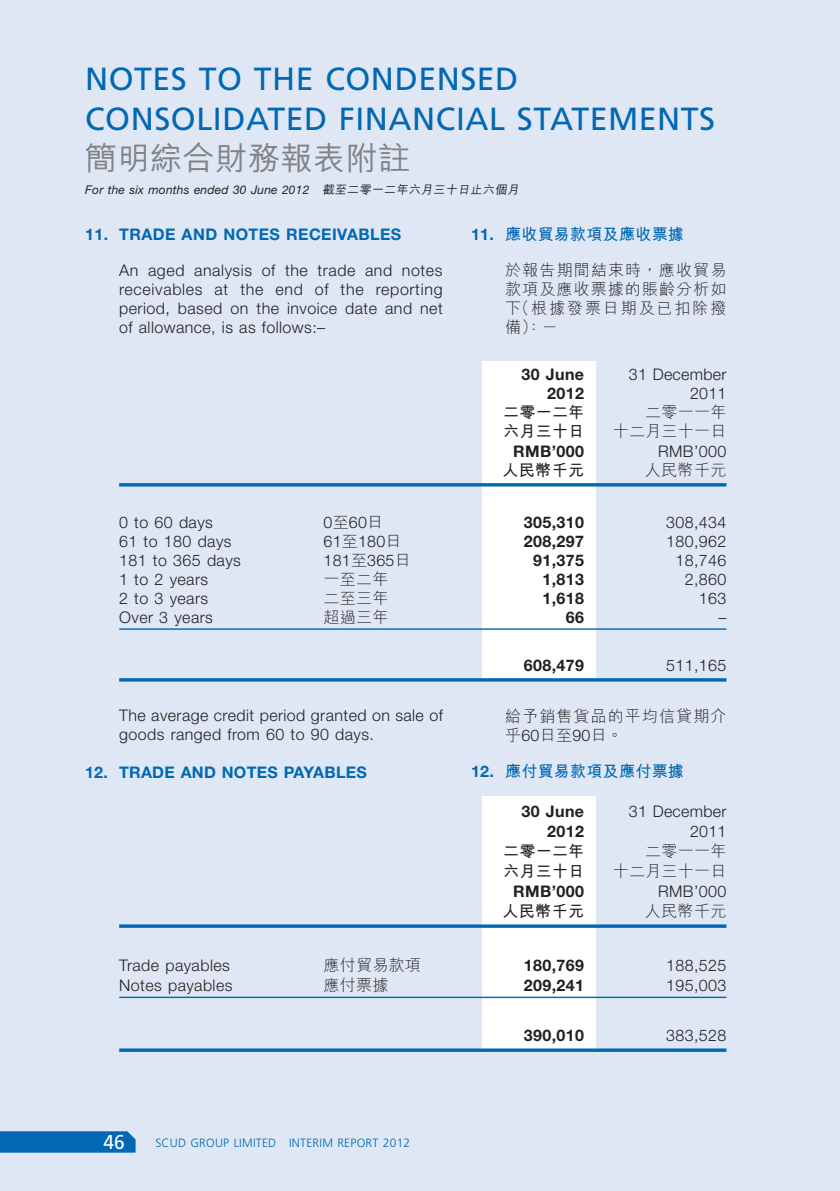
<style>
.page{position:relative;width:840px;height:1191px;background:#fff}
.page>*{position:absolute;margin:0;border:0;box-sizing:border-box;transform-origin:0 0}
.t1{font:32px/40px "Frutiger LT Std";letter-spacing:.015em;color:#0168b3}
.t2{font:20px "Frutiger LT Std";color:#fff;scale:.95 1}
.t3{font:300 16px/19px "Helvetica Neue LT Std";letter-spacing:.025em;color:#231f20;text-align:justify}
.t4{font:300 16px/19px "M Hei HK";letter-spacing:.025em;color:#231f20;text-align:justify}
.t5{font:700 16px "Helvetica Neue LT Std";letter-spacing:.025em;color:#231f20}
.t6{font:700 16px "Helvetica Neue LT Std";letter-spacing:.025em;color:#0168b3}
.t7{font:700 16px "M Hei HK";letter-spacing:.015em;color:#231f20}
.t8{font:700 16px "M Hei HK";letter-spacing:.015em;color:#0168b3}
.t9{font:300 16px/19px "M Hei HK";letter-spacing:.07em;color:#231f20}
.t10{font:italic 12px "Helvetica Neue LT Std";letter-spacing:.015em;color:#231f20}
.t11{font:300 12px "Frutiger LT Std";letter-spacing:.015em;color:#0168b3}
.s1{font-family:"M Hei HK";font-weight:500;color:#808285}
.s2{font-family:"M Hei HK";font-weight:500;font-style:normal}
.s3{font-family:"Helvetica Neue LT Std"}
.s4{font-family:"M Hei HK"}
</style>
<div class="page">
<div style="left:0;top:0;width:839px;height:1191px;background:#e0e7f4"></div>
<div style="left:0;top:1131px;width:135px;height:21px;background:#0168b3"></div>
<hr style="left:839px;top:0;width:1px;height:1191px;background:#e0e7f4">
<div style="left:482px;top:361px;width:113px;height:318px;background:#fff"></div>
<hr style="left:119px;top:483px;width:607px;height:3px;background:#0168b3">
<hr style="left:119px;top:628px;width:607px;height:2px;background:#0168b3">
<hr style="left:119px;top:678px;width:607px;height:3px;background:#0168b3">
<div style="left:482px;top:796px;width:113px;height:253px;background:#fff"></div>
<hr style="left:119px;top:924px;width:607px;height:3px;background:#0168b3">
<hr style="left:119px;top:996px;width:607px;height:2px;background:#0168b3">
<hr style="left:119px;top:1048px;width:607px;height:3px;background:#0168b3">
<p class="t1" style="left:85px;top:59px;width:631px">NOTES TO THE CONDENSED<br>CONSOLIDATED FINANCIAL STATEMENTS<span class="s1">簡明綜合財務報表附註</span></p>
<p class="t10" style="left:85px;top:183px;width:437px">For the six months ended 30 June 2012 <span class="s2">截至二零一二年六月三十日止六個月</span></p>
<p class="t6" style="left:85px;top:224px;width:317px">11. TRADE AND NOTES RECEIVABLES</p>
<p class="t3" style="left:119px;top:261px;width:325px">An aged analysis of the trade and notes receivables at the end of the reporting period, based on the invoice date and net of allowance, is as follows:–</p>
<p class="t8" style="left:471px;top:222px;width:214px"><span class="s3">11.</span> 應收貿易款項及應收票據</p>
<p class="t4" style="left:505px;top:260px;width:223px">於報告期間結束時，應收貿易款項及應收票據的賬齡分析如下（根據發票日期及已扣除撥備）：－</p>
<p class="t5" style="left:521px;top:365px;width:64px">30 June</p>
<p class="t3" style="left:628px;top:365px;width:99px">31 December</p>
<p class="t5" style="left:547px;top:384px;width:38px">2012</p>
<p class="t3" style="left:689px;top:384px;width:38px">2011</p>
<p class="t7" style="left:503px;top:401px;width:83px">二零一二年</p>
<p class="t4" style="left:645px;top:402px;width:83px">二零一一年</p>
<p class="t7" style="left:503px;top:420px;width:83px">六月三十日</p>
<p class="t4" style="left:612px;top:421px;width:115px">十二月三十一日</p>
<p class="t5" style="left:512px;top:441px;width:73px">RMB’000</p>
<p class="t3" style="left:657px;top:441px;width:70px">RMB’000</p>
<p class="t7" style="left:502px;top:458px;width:83px">人民幣千元</p>
<p class="t4" style="left:644px;top:459px;width:83px">人民幣千元</p>
<p class="t3" style="left:119px;top:512px;width:95px">0 to 60 days</p>
<p class="t3" style="left:323px;top:512px;width:61px">0<span class="s4">至</span>60<span class="s4">日</span></p>
<p class="t5" style="left:523px;top:512px;width:62px">305,310</p>
<p class="t3" style="left:665px;top:512px;width:62px">308,434</p>
<p class="t3" style="left:119px;top:531px;width:114px">61 to 180 days</p>
<p class="t3" style="left:323px;top:531px;width:80px">61<span class="s4">至</span>180<span class="s4">日</span></p>
<p class="t5" style="left:523px;top:531px;width:62px">208,297</p>
<p class="t3" style="left:665px;top:531px;width:62px">180,962</p>
<p class="t3" style="left:119px;top:550px;width:123px">181 to 365 days</p>
<p class="t3" style="left:323px;top:550px;width:89px">181<span class="s4">至</span>365<span class="s4">日</span></p>
<p class="t5" style="left:532px;top:550px;width:53px">91,375</p>
<p class="t3" style="left:675px;top:550px;width:53px">18,746</p>
<p class="t3" style="left:119px;top:569px;width:90px">1 to 2 years</p>
<p class="t4" style="left:323px;top:568px;width:66px">一至二年</p>
<p class="t5" style="left:542px;top:569px;width:43px">1,813</p>
<p class="t3" style="left:684px;top:569px;width:43px">2,860</p>
<p class="t3" style="left:119px;top:588px;width:90px">2 to 3 years</p>
<p class="t4" style="left:323px;top:587px;width:66px">二至三年</p>
<p class="t5" style="left:542px;top:588px;width:43px">1,618</p>
<p class="t3" style="left:698px;top:588px;width:29px">163</p>
<p class="t3" style="left:119px;top:607px;width:95px">Over 3 years</p>
<p class="t4" style="left:323px;top:606px;width:66px">超過三年</p>
<p class="t5" style="left:565px;top:607px;width:20px">66</p>
<p class="t3" style="left:718px;top:607px;width:9px">–</p>
<p class="t5" style="left:523px;top:655px;width:62px">608,479</p>
<p class="t3" style="left:665px;top:655px;width:62px">511,165</p>
<p class="t3" style="left:119px;top:705px;width:325px">The average credit period granted on sale of goods ranged from 60 to 90 days.</p>
<p class="t9" style="left:505px;top:706px;width:223px">給予銷售貨品的平均信貸期介乎<span class="s3">60</span>日至<span class="s3">90</span>日。</p>
<p class="t6" style="left:85px;top:762px;width:283px">12. TRADE AND NOTES PAYABLES</p>
<p class="t8" style="left:471px;top:760px;width:214px"><span class="s3">12.</span> 應付貿易款項及應付票據</p>
<p class="t5" style="left:521px;top:801px;width:64px">30 June</p>
<p class="t3" style="left:628px;top:801px;width:99px">31 December</p>
<p class="t5" style="left:547px;top:821px;width:38px">2012</p>
<p class="t3" style="left:689px;top:821px;width:38px">2011</p>
<p class="t7" style="left:503px;top:839px;width:83px">二零一二年</p>
<p class="t4" style="left:645px;top:840px;width:83px">二零一一年</p>
<p class="t7" style="left:503px;top:859px;width:83px">六月三十日</p>
<p class="t4" style="left:612px;top:860px;width:115px">十二月三十一日</p>
<p class="t5" style="left:512px;top:881px;width:73px">RMB’000</p>
<p class="t3" style="left:657px;top:881px;width:70px">RMB’000</p>
<p class="t7" style="left:502px;top:899px;width:83px">人民幣千元</p>
<p class="t4" style="left:644px;top:900px;width:83px">人民幣千元</p>
<p class="t3" style="left:119px;top:955px;width:112px">Trade payables</p>
<p class="t4" style="left:323px;top:954px;width:99px">應付貿易款項</p>
<p class="t5" style="left:523px;top:955px;width:62px">180,769</p>
<p class="t3" style="left:665px;top:955px;width:62px">188,525</p>
<p class="t3" style="left:119px;top:975px;width:115px">Notes payables</p>
<p class="t4" style="left:323px;top:974px;width:66px">應付票據</p>
<p class="t5" style="left:523px;top:975px;width:62px">209,241</p>
<p class="t3" style="left:665px;top:975px;width:62px">195,003</p>
<p class="t5" style="left:523px;top:1025px;width:62px">390,010</p>
<p class="t3" style="left:665px;top:1025px;width:62px">383,528</p>
<p class="t2" style="left:103px;top:1130px;width:24px">46</p>
<p class="t11" style="left:155px;top:1136px;width:256px">SCUD GROUP LIMITED INTERIM REPORT 2012</p>
</div>
